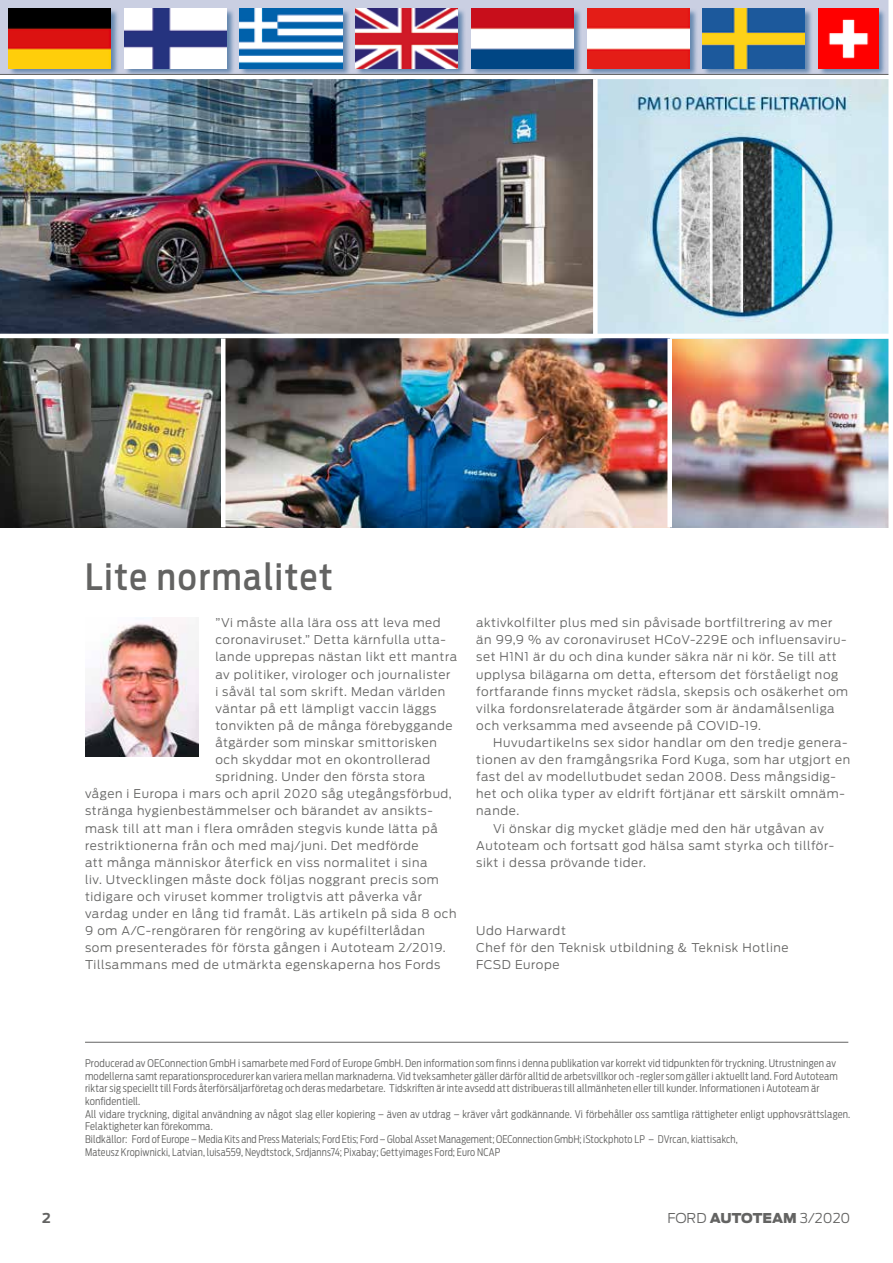
<style>
.page{position:relative;width:893px;height:1263px;background:#fff}
.page>*{position:absolute;margin:0;border:0;box-sizing:border-box;transform-origin:0 0}
.t1{font:500 36px "Ford Antenna Cond";letter-spacing:.05em;color:#636362}
.t2{font:300 13.5px "Ford Antenna";color:#636362}
.t3{font:700 13.5px "Ford Antenna";color:#636362}
.t4{font:300 12px/17.1px "Ford Antenna";letter-spacing:.05em;color:#636362}
.t5{font:300 10.5px/12.6px "Ford Antenna Cond";letter-spacing:.015em;color:#636362}
.s1{font-weight:900}
</style>
<div class="page">
<div style="left:0;top:0;width:893px;height:77px;background:#cacfe2"></div>
<hr style="left:85px;top:1042px;width:763px;height:1px;background:#636362">
<img style="left:672px;top:338px;width:216px;height:189px">
<img style="left:598px;top:79px;width:290px;height:255px">
<img style="left:0;top:338px;width:221px;height:189px">
<img style="left:0;top:79px;width:593px;height:255px">
<img style="left:225px;top:338px;width:442px;height:189px">
<div style="left:8px;top:8px;width:111px;height:69px;background:#00407b;opacity:.5"></div>
<img style="left:9px;top:9px;width:102px;height:59px">
<div style="left:124px;top:8px;width:111px;height:69px;background:#00407b;opacity:.5"></div>
<img style="left:124px;top:9px;width:102px;height:59px">
<div style="left:239px;top:8px;width:112px;height:69px;background:#00407b;opacity:.5"></div>
<img style="left:240px;top:9px;width:102px;height:59px">
<div style="left:355px;top:8px;width:111px;height:69px;background:#00407b;opacity:.5"></div>
<img style="left:356px;top:9px;width:102px;height:59px">
<div style="left:471px;top:8px;width:111px;height:69px;background:#00407b;opacity:.5"></div>
<img style="left:471px;top:9px;width:102px;height:59px">
<div style="left:587px;top:8px;width:111px;height:69px;background:#00407b;opacity:.5"></div>
<img style="left:587px;top:9px;width:102px;height:59px">
<div style="left:702px;top:8px;width:112px;height:69px;background:#00407b;opacity:.5"></div>
<img style="left:703px;top:9px;width:102px;height:59px">
<div style="left:818px;top:8px;width:69px;height:69px;background:#00407b;opacity:.5"></div>
<img style="left:819px;top:9px;width:59px;height:59px">
<hr style="left:0;top:75px;width:893px;height:4px;background:#fff">
<hr style="left:0;top:74px;width:893px;height:1px;background:#636362">
<div style="left:888px;top:0;width:5px;height:1263px;background:#fff"></div>
<img style="left:85px;top:623px;width:113px;height:134px">
<h1 class="t1" style="left:85px;top:546px;width:249px">Lite normalitet</h1>
<p class="t4" style="left:215px;top:613px;width:227px">”Vi måste alla lära oss att leva med</p>
<p class="t4" style="left:215px;top:630px;width:232px">coronaviruset.” Detta kärnfulla utta-</p>
<p class="t4" style="left:215px;top:647px;width:243px">lande upprepas nästan likt ett mantra</p>
<p class="t4" style="left:215px;top:664px;width:236px">av politiker, virologer och journalister</p>
<p class="t4" style="left:215px;top:681px;width:231px">i såväl tal som skrift. Medan världen</p>
<p class="t4" style="left:215px;top:698px;width:222px">väntar på ett lämpligt vaccin läggs</p>
<p class="t4" style="left:215px;top:715px;width:239px">tonvikten på de många förebyggande</p>
<p class="t4" style="left:215px;top:733px;width:223px">åtgärder som minskar smittorisken</p>
<p class="t4" style="left:215px;top:750px;width:216px">och skyddar mot en okontrollerad</p>
<p class="t4" style="left:215px;top:767px;width:211px">spridning. Under den första stora</p>
<p class="t4" style="left:85px;top:784px;width:368px">vågen i Europa i mars och april 2020 såg utegångsförbud,</p>
<p class="t4" style="left:85px;top:801px;width:349px">stränga hygienbestämmelser och bärandet av ansikts-</p>
<p class="t4" style="left:85px;top:818px;width:354px">mask till att man i flera områden stegvis kunde lätta på</p>
<p class="t4" style="left:85px;top:835px;width:335px">restriktionerna från och med maj/juni. Det medförde</p>
<p class="t4" style="left:85px;top:852px;width:344px">att många människor återfick en viss normalitet i sina</p>
<p class="t4" style="left:85px;top:869px;width:355px">liv. Utvecklingen måste dock följas noggrant precis som</p>
<p class="t4" style="left:85px;top:886px;width:339px">tidigare och viruset kommer troligtvis att påverka vår</p>
<p class="t4" style="left:85px;top:904px;width:373px">vardag under en lång tid framåt. Läs artikeln på sida 8 och</p>
<p class="t4" style="left:85px;top:921px;width:341px">9 om A/C-rengöraren för rengöring av kupéfilterlådan</p>
<p class="t4" style="left:85px;top:938px;width:362px">som presenterades för första gången i Autoteam 2/2019.</p>
<p class="t4" style="left:85px;top:955px;width:357px">Tillsammans med de utmärkta egenskaperna hos Fords</p>
<p class="t4" style="left:476px;top:613px;width:373px">aktivkolfilter plus med sin påvisade bortfiltrering av mer än 99,9 % av coronaviruset HCoV-229E och influensaviru&shy;set H1N1 är du och dina kunder säkra när ni kör. Se till att upplysa bilägarna om detta, eftersom det förståeligt nog fortfarande finns mycket rädsla, skepsis och osäkerhet om vilka fordonsrelaterade åtgärder som är ändamålsenliga och verksamma med avseende på COVID-19.</p>
<p class="t4" style="left:493px;top:733px;width:356px">Huvudartikelns sex sidor handlar om den tredje genera-</p>
<p class="t4" style="left:476px;top:750px;width:375px">tionen av den framgångsrika Ford Kuga, som har utgjort en</p>
<p class="t4" style="left:476px;top:767px;width:361px">fast del av modellutbudet sedan 2008. Dess mångsidig-</p>
<p class="t4" style="left:476px;top:784px;width:370px">het och olika typer av eldrift förtjänar ett särskilt omnäm-</p>
<p class="t4" style="left:476px;top:801px;width:44px">nande.</p>
<p class="t4" style="left:493px;top:818px;width:332px">Vi önskar dig mycket glädje med den här utgåvan av</p>
<p class="t4" style="left:476px;top:835px;width:359px">Autoteam och fortsatt god hälsa samt styrka och tillför-</p>
<p class="t4" style="left:476px;top:852px;width:171px">sikt i dessa prövande tider.</p>
<p class="t4" style="left:476px;top:921px;width:314px">Udo Harwardt<br>Chef för den Teknisk utbildning &amp; Teknisk Hotline<br>FCSD Europe</p>
<p class="t5" style="left:85px;top:1056px;width:767px">Producerad av OEConnection GmbH i samarbete med Ford of Europe GmbH. Den information som finns i denna publikation var korrekt vid tidpunkten för tryckning. Utrustningen av modellerna samt reparationsprocedurer kan variera mellan marknaderna. Vid tveksamheter gäller därför alltid de arbetsvillkor och -regler som gäller i aktuellt land. Ford Autoteam riktar sig speciellt till Fords återförsäljarföretag och deras medarbetare. Tidskriften är inte avsedd att distribueras till allmänheten eller till kunder. Informationen i Autoteam är konfidentiell.<br>All vidare tryckning, digital användning av något slag eller kopiering – även av utdrag – kräver vårt godkännande. Vi förbehåller oss samtliga rättigheter enligt upphovsrättslagen.<br>Felaktigheter kan förekomma.</p>
<p class="t5" style="left:85px;top:1131px;width:654px">Bildkällor: Ford of Europe – Media Kits and Press Materials; Ford Etis; Ford – Global Asset Management; OEConnection GmbH; iStockphoto LP – DVrcan, kiattisakch,<br>Mateusz Kropiwnicki, Latvian, luisa559, Neydtstock, Srdjanns74; Pixabay; Gettyimages Ford; Euro NCAP</p>
<p class="t3" style="left:42px;top:1206px;width:10px">2</p>
<p class="t2" style="left:667px;top:1206px;width:185px">FORD <span class="s1">AUTOTEAM</span> 3/2020</p>
</div>
